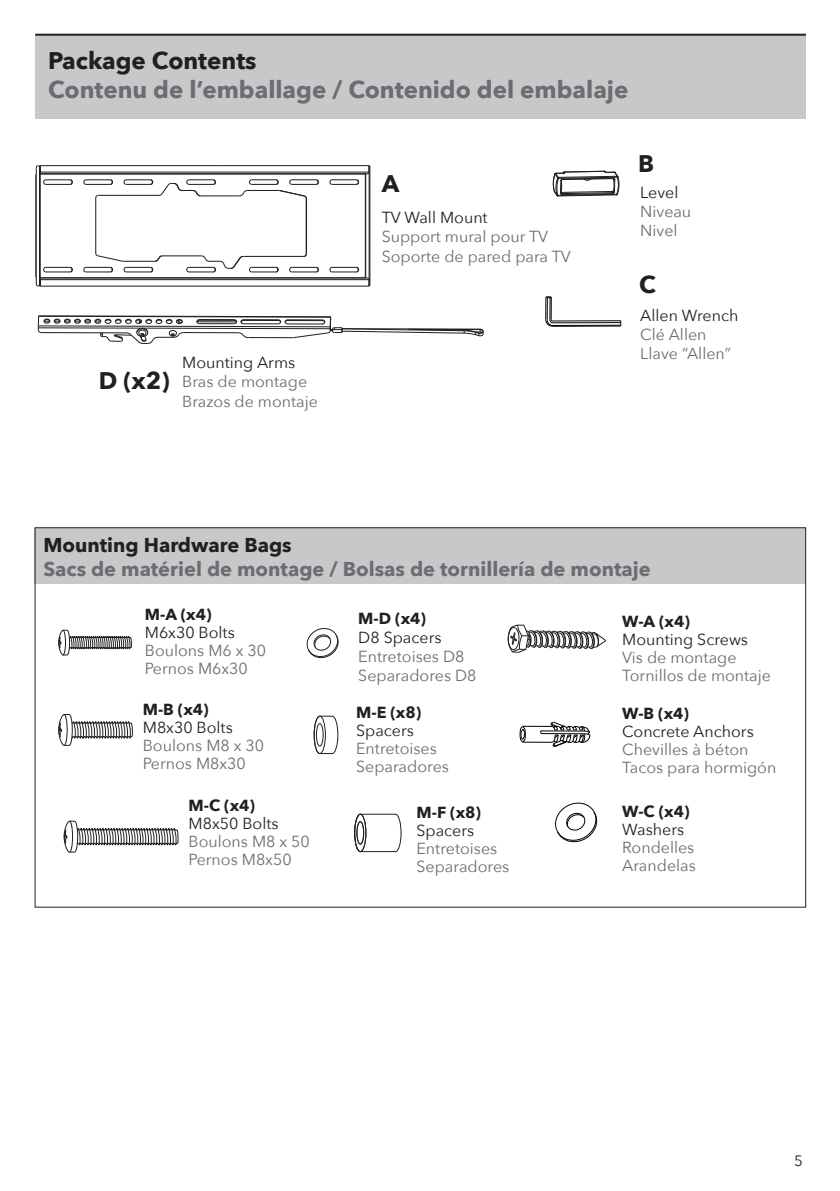
<style>
.page{position:relative;width:840px;height:1191px;background:#fff}
.page>*{position:absolute;margin:0;border:0;box-sizing:border-box;transform-origin:0 0}
.t1{font:700 24px "Avenir Next";color:#6c6d70}
.t2{font:700 24px "Avenir Next";color:#231f20}
.t3{font:700 20px "Avenir Next";color:#6c6d70}
.t4{font:700 20px "Avenir Next";color:#231f20}
.t5{font:16px/18px "Avenir Next";color:#6c6d70}
.t6{font:16px "Avenir Next";color:#231f20}
.t7{font:700 16px "Avenir Next";color:#231f20}
.t8{font:15px "Avenir Next";color:#231f20}
</style>
<div class="page">
<svg style="left:58px;top:629px;width:74px;height:26px"></svg>
<svg style="left:58px;top:714px;width:75px;height:32px"></svg>
<svg style="left:64px;top:820px;width:114px;height:32px"></svg>
<div style="left:34px;top:528px;width:771px;height:56px;background:#c7c8ca"></div>
<hr style="left:552px;top:320px;width:68px;height:1px;background:#010202">
<hr style="left:552px;top:322px;width:68px;height:1px;background:#010202">
<hr style="left:552px;top:325px;width:68px;height:1px;background:#010202">
<hr style="left:552px;top:326px;width:68px;height:1px;background:#010202">
<svg style="left:545px;top:296px;width:8px;height:31px"></svg>
<svg style="left:507px;top:624px;width:99px;height:29px"></svg>
<svg style="left:519px;top:725px;width:7px;height:17px"></svg>
<hr style="left:522px;top:726px;width:30px;height:1px;background:#010202">
<hr style="left:540px;top:730px;width:44px;height:1px;background:#010202">
<hr style="left:540px;top:733px;width:44px;height:1px;background:#010202">
<hr style="left:522px;top:742px;width:30px;height:1px;background:#010202">
<svg style="left:550px;top:721px;width:40px;height:26px"></svg>
<svg style="left:555px;top:802px;width:42px;height:40px"></svg>
<hr style="left:35px;top:174px;width:1px;height:103px;background:#231f20">
<hr style="left:36px;top:174px;width:1px;height:103px;background:#231f20">
<hr style="left:39px;top:166px;width:1px;height:120px;background:#231f20">
<hr style="left:40px;top:166px;width:1px;height:120px;background:#231f20">
<hr style="left:95px;top:198px;width:1px;height:55px;background:#231f20">
<hr style="left:40px;top:286px;width:328px;height:1px;background:#231f20">
<hr style="left:40px;top:279px;width:328px;height:1px;background:#231f20">
<hr style="left:40px;top:277px;width:324px;height:1px;background:#231f20">
<hr style="left:243px;top:256px;width:61px;height:1px;background:#231f20">
<hr style="left:162px;top:255px;width:39px;height:1px;background:#231f20">
<hr style="left:200px;top:195px;width:39px;height:1px;background:#231f20">
<hr style="left:98px;top:195px;width:61px;height:1px;background:#231f20">
<hr style="left:40px;top:173px;width:328px;height:1px;background:#231f20">
<hr style="left:40px;top:172px;width:328px;height:1px;background:#231f20">
<hr style="left:217px;top:165px;width:151px;height:1px;background:#231f20">
<hr style="left:40px;top:165px;width:177px;height:1px;background:#231f20">
<hr style="left:305px;top:199px;width:1px;height:55px;background:#231f20">
<hr style="left:306px;top:199px;width:1px;height:55px;background:#231f20">
<hr style="left:364px;top:174px;width:1px;height:103px;background:#231f20">
<hr style="left:365px;top:174px;width:1px;height:103px;background:#231f20">
<hr style="left:368px;top:166px;width:1px;height:120px;background:#231f20">
<hr style="left:369px;top:166px;width:1px;height:120px;background:#231f20">
<svg style="left:95px;top:194px;width:4px;height:5px"></svg>
<svg style="left:302px;top:253px;width:5px;height:4px"></svg>
<svg style="left:238px;top:179px;width:81px;height:21px"></svg>
<svg style="left:328px;top:165px;width:42px;height:21px"></svg>
<svg style="left:289px;top:266px;width:30px;height:7px"></svg>
<svg style="left:83px;top:252px;width:80px;height:21px"></svg>
<svg style="left:185px;top:255px;width:94px;height:18px"></svg>
<svg style="left:83px;top:179px;width:30px;height:6px"></svg>
<svg style="left:36px;top:266px;width:37px;height:21px"></svg>
<svg style="left:328px;top:266px;width:42px;height:20px"></svg>
<svg style="left:36px;top:165px;width:37px;height:21px"></svg>
<svg style="left:123px;top:179px;width:93px;height:18px"></svg>
<svg style="left:552px;top:170px;width:67px;height:27px"></svg>
<svg style="left:37px;top:315px;width:447px;height:29px"></svg>
<svg style="left:313px;top:715px;width:25px;height:39px"></svg>
<svg style="left:354px;top:813px;width:47px;height:39px"></svg>
<svg style="left:306px;top:628px;width:32px;height:30px"></svg>
<div style="left:35px;top:35px;width:770px;height:84px;background:#c7c8ca"></div>
<hr style="left:35px;top:34px;width:770px;height:2px;background:#231f20">
<h1 class="t2" style="left:48px;top:40px;width:210px">Package Contents</h1>
<h1 class="t1" style="left:48px;top:68px;width:581px">Contenu de l’emballage / Contenido del embalaje</h1>
<h1 class="t2" style="left:99px;top:360px;width:72px">D (x2)</h1>
<p class="t6" style="left:182px;top:349px;width:114px">Mounting Arms</p>
<p class="t5" style="left:182px;top:371px;width:137px;line-height:19.2px">Bras de montage<br>Brazos de montaje</p>
<h1 class="t2" style="left:381px;top:162px;width:19px">A</h1>
<p class="t6" style="left:381px;top:204px;width:107px">TV Wall Mount</p>
<p class="t5" style="left:381px;top:226px;width:190px;line-height:19.2px">Support mural pour TV<br>Soporte de pared para TV</p>
<h1 class="t2" style="left:637px;top:142px;width:17px">B</h1>
<p class="t6" style="left:640px;top:179px;width:40px">Level</p>
<p class="t5" style="left:640px;top:201px;width:52px;line-height:19.2px">Niveau<br>Nivel</p>
<h1 class="t2" style="left:639px;top:263px;width:18px">C</h1>
<p class="t6" style="left:640px;top:302px;width:99px">Allen Wrench</p>
<p class="t5" style="left:640px;top:324px;width:92px;line-height:19.2px">Clé Allen<br>Llave “Allen”</p>
<p class="t4" style="left:43px;top:528px;width:249px">Mounting Hardware Bags</p>
<p class="t3" style="left:43px;top:552px;width:608px">Sacs de matériel de montage / Bolsas de tornillería de montaje</p>
<p class="t7" style="left:145px;top:600px;width:68px">M-A (x4)</p>
<p class="t6" style="left:145px;top:618px;width:91px">M6x30 Bolts</p>
<p class="t5" style="left:145px;top:640px;width:123px">Boulons M6 x 30<br>Pernos M6x30</p>
<p class="t7" style="left:143px;top:696px;width:67px">M-B (x4)</p>
<p class="t6" style="left:143px;top:714px;width:91px">M8x30 Bolts</p>
<p class="t5" style="left:143px;top:736px;width:123px">Boulons M8 x 30<br>Pernos M8x30</p>
<p class="t7" style="left:188px;top:791px;width:68px">M-C (x4)</p>
<p class="t6" style="left:188px;top:810px;width:91px">M8x50 Bolts</p>
<p class="t5" style="left:188px;top:831px;width:123px">Boulons M8 x 50<br>Pernos M8x50</p>
<p class="t7" style="left:358px;top:604px;width:69px">M-D (x4)</p>
<p class="t6" style="left:358px;top:624px;width:85px">D8 Spacers</p>
<p class="t5" style="left:358px;top:646px;width:120px;line-height:19.2px">Entretoises D8<br>Separadores D8</p>
<p class="t7" style="left:356px;top:698px;width:66px">M-E (x8)</p>
<p class="t6" style="left:356px;top:716px;width:59px">Spacers</p>
<p class="t5" style="left:356px;top:738px;width:94px">Entretoises<br>Separadores</p>
<p class="t7" style="left:416px;top:798px;width:66px">M-F (x8)</p>
<p class="t6" style="left:416px;top:816px;width:59px">Spacers</p>
<p class="t5" style="left:416px;top:838px;width:94px">Entretoises<br>Separadores</p>
<p class="t7" style="left:622px;top:607px;width:69px">W-A (x4)</p>
<p class="t6" style="left:622px;top:626px;width:127px">Mounting Screws</p>
<p class="t5" style="left:622px;top:647px;width:150px">Vis de montage<br>Tornillos de montaje</p>
<p class="t7" style="left:622px;top:699px;width:68px">W-B (x4)</p>
<p class="t6" style="left:622px;top:718px;width:133px">Concrete Anchors</p>
<p class="t5" style="left:622px;top:739px;width:155px">Chevilles à béton<br>Tacos para hormigón</p>
<p class="t7" style="left:622px;top:797px;width:69px">W-C (x4)</p>
<p class="t6" style="left:622px;top:816px;width:63px">Washers</p>
<p class="t5" style="left:622px;top:837px;width:75px">Rondelles<br>Arandelas</p>
<p class="t8" style="left:793px;top:1148px;width:10px">5</p>
</div>
